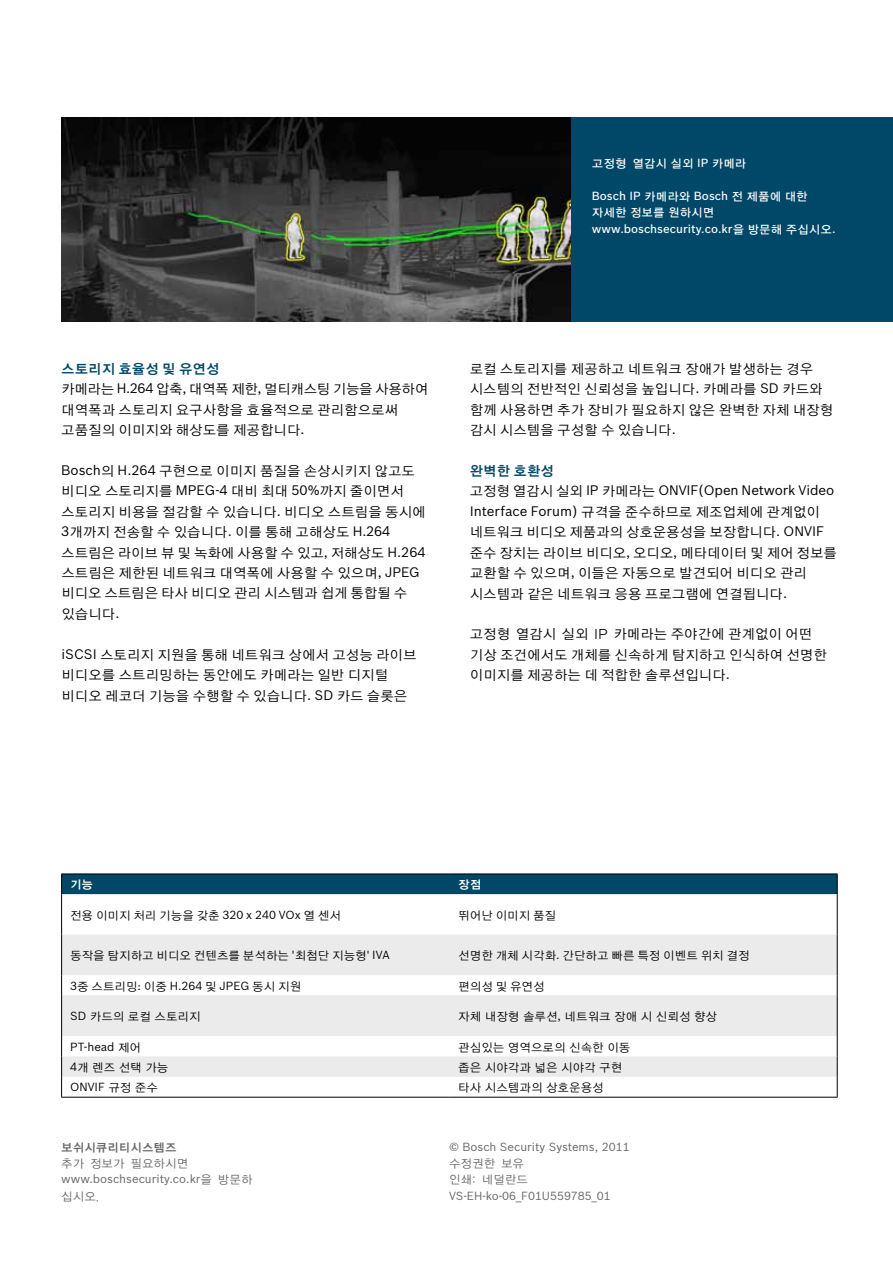
<style>
.page{position:relative;width:893px;height:1263px;background:#fff}
.page>*{position:absolute;margin:0;border:0;box-sizing:border-box;transform-origin:0 0}
.t1{font:13.5px/20.4px "YGO12";color:#000}
.t2{font:13.5px "Bosch Sans";letter-spacing:-.01em;color:#000}
.t3{font:13.5px "YGO14";color:#004768}
.t4{font:11.55px "YGO12";color:#000}
.t5{font:11.55px "Bosch Sans";color:#666}
.t6{font:500 11.55px "Bosch Sans";color:#fff}
.t7{font:11.55px/16.4px "YGO12";color:#666}
.t8{font:11.55px "YGO13";color:#fff}
.t9{font:11.55px "Bosch Sans";color:#000}
.t10{font:11.55px "YGO14";color:#666}
.t11{font:11.55px "YGO14";color:#fff}
.s1{font-family:"Bosch Sans";font-weight:500}
.s2{font-family:"YGO13";font-weight:400}
.s3{font-family:"Bosch Sans"}
.s4{font-family:"YGO12"}
</style>
<div class="page">
<img style="left:61px;top:118px;width:510px;height:204px">
<div style="left:571px;top:118px;width:322px;height:204px;background:#004768"></div>
<svg style="left:62px;top:894px;width:775px;height:203px"></svg>
<svg style="left:62px;top:934px;width:775px;height:143px;fill:#ebebeb"></svg>
<hr style="left:61px;top:1097px;width:389px;height:1px;background:#000">
<hr style="left:450px;top:1097px;width:388px;height:1px;background:#000">
<hr style="left:61px;top:894px;width:1px;height:40px;background:#000">
<hr style="left:837px;top:894px;width:1px;height:40px;background:#000">
<hr style="left:61px;top:934px;width:1px;height:41px;background:#000">
<hr style="left:837px;top:934px;width:1px;height:41px;background:#000">
<svg style="left:61px;top:975px;width:1px;height:20px"></svg>
<svg style="left:837px;top:975px;width:1px;height:20px"></svg>
<hr style="left:61px;top:995px;width:1px;height:41px;background:#000">
<hr style="left:837px;top:995px;width:1px;height:41px;background:#000">
<svg style="left:61px;top:1036px;width:1px;height:61px"></svg>
<svg style="left:837px;top:1036px;width:1px;height:61px"></svg>
<hr style="left:61px;top:873px;width:389px;height:1px;background:#000">
<hr style="left:450px;top:873px;width:388px;height:1px;background:#000">
<div style="left:61px;top:874px;width:777px;height:20px;background:#004768"></div>
<p class="t8" style="left:592px;top:157px;width:156px">고정형 열감시 실외 <span class="s1">IP</span> 카메라</p>
<p class="t6" style="left:592px;top:187px;width:217px">Bosch IP <span class="s2">카메라와</span> Bosch <span class="s2">전 제품에 대한</span></p>
<p class="t8" style="left:592px;top:206px;width:124px">자세한 정보를 원하시면</p>
<p class="t6" style="left:592px;top:220px;width:245px">www.boschsecurity.co.kr<span class="s2">을 방문해 주십시오</span>.</p>
<p class="t3" style="left:61px;top:361px;width:160px">스토리지 효율성 및 유연성</p>
<p class="t1" style="left:61px;top:379px;width:368px">카메라는 <span class="s3">H.264</span> 압축<span class="s3">,</span> 대역폭 제한<span class="s3">,</span> 멀티캐스팅 기능을 사용하여 대역폭과 스토리지 요구사항을 효율적으로 관리함으로써 고품질의 이미지와 해상도를 제공합니다<span class="s3">.</span></p>
<p class="t1" style="left:61px;top:461px;width:366px"><span class="s3">Bosch</span>의 <span class="s3">H.264</span> 구현으로 이미지 품질을 손상시키지 않고도 비디오 스토리지를 <span class="s3">MPEG-4</span> 대비 최대 <span class="s3">50%</span>까지 줄이면서 스토리지 비용을 절감할 수 있습니다<span class="s3">.</span> 비디오 스트림을 동시에<br><span class="s3">3</span>개까지 전송할 수 있습니다<span class="s3">.</span> 이를 통해 고해상도 <span class="s3">H.264 </span>스트림은 라이브 뷰 및 녹화에 사용할 수 있고<span class="s3">,</span> 저해상도 <span class="s3">H.264 </span>스트림은 제한된 네트워크 대역폭에 사용할 수 있으며<span class="s3">, JPEG </span>비디오 스트림은 타사 비디오 관리 시스템과 쉽게 통합될 수 있습니다<span class="s3">.</span></p>
<p class="t1" style="left:61px;top:645px;width:357px"><span class="s3">iSCSI</span> 스토리지 지원을 통해 네트워크 상에서 고성능 라이브 비디오를 스트리밍하는 동안에도 카메라는 일반 디지털 비디오 레코더 기능을 수행할 수 있습니다<span class="s3">. SD</span> 카드 슬롯은</p>
<p class="t1" style="left:470px;top:359px;width:365px">로컬 스토리지를 제공하고 네트워크 장애가 발생하는 경우 시스템의 전반적인 신뢰성을 높입니다<span class="s3">.</span> 카메라를 <span class="s3">SD</span> 카드와 함께 사용하면 추가 장비가 필요하지 않은 완벽한 자체 내장형 감시 시스템을 구성할 수 있습니다<span class="s3">.</span></p>
<p class="t3" style="left:470px;top:463px;width:86px">완벽한 호환성</p>
<p class="t2" style="left:470px;top:481px;width:366px"><span class="s4">고정형 열감시 실외</span> IP <span class="s4">카메라는</span> ONVIF(Open Network Video</p>
<p class="t1" style="left:470px;top:502px;width:369px"><span class="s3">Interface Forum)</span> 규격을 준수하므로 제조업체에 관계없이 네트워크 비디오 제품과의 상호운용성을 보장합니다<span class="s3">. ONVIF </span>준수 장치는 라이브 비디오<span class="s3">,</span> 오디오<span class="s3">,</span> 메타데이터 및 제어 정보를 교환할 수 있으며<span class="s3">,</span> 이들은 자동으로 발견되어 비디오 관리 시스템과 같은 네트워크 응용 프로그램에 연결됩니다<span class="s3">.</span></p>
<p class="t1" style="left:470px;top:624px;width:359px">고정형 열감시 실외 IP 카메라는 주야간에 관계없이 어떤 기상 조건에서도 개체를 신속하게 탐지하고 인식하여 선명한 이미지를 제공하는 데 적합한 솔루션입니다<span class="s3">.</span></p>
<p class="t11" style="left:70px;top:878px;width:25px">기능</p>
<p class="t11" style="left:458px;top:878px;width:25px">장점</p>
<p class="t4" style="left:70px;top:909px;width:272px">전용 이미지 처리 기능을 갖춘 <span class="s3">320 x 240 VOx</span> 열 센서</p>
<p class="t4" style="left:458px;top:909px;width:99px">뛰어난 이미지 품질</p>
<p class="t4" style="left:70px;top:949px;width:321px">동작을 탐지하고 비디오 컨텐츠를 분석하는 <span class="s3">'</span>최첨단 지능형<span class="s3">' IVA</span></p>
<p class="t4" style="left:458px;top:949px;width:293px">선명한 개체 시각화<span class="s3">.</span> 간단하고 빠른 특정 이벤트 위치 결정</p>
<p class="t4" style="left:70px;top:980px;width:233px"><span class="s3">3</span>중 스트리밍<span class="s3">:</span> 이중 <span class="s3">H.264</span> 및 <span class="s3">JPEG</span> 동시 지원</p>
<p class="t4" style="left:458px;top:980px;width:88px">편의성 및 유연성</p>
<p class="t4" style="left:70px;top:1010px;width:132px"><span class="s3">SD</span> 카드의 로컬 스토리지</p>
<p class="t4" style="left:458px;top:1010px;width:260px">자체 내장형 솔루션<span class="s3">,</span> 네트워크 장애 시 신뢰성 향상</p>
<p class="t9" style="left:70px;top:1038px;width:72px">PT-head <span class="s4">제어</span></p>
<p class="t4" style="left:458px;top:1041px;width:174px">관심있는 영역으로의 신속한 이동</p>
<p class="t4" style="left:70px;top:1061px;width:100px"><span class="s3">4</span>개 렌즈 선택 가능</p>
<p class="t4" style="left:458px;top:1061px;width:166px">좁은 시야각과 넓은 시야각 구현</p>
<p class="t9" style="left:70px;top:1078px;width:89px">ONVIF <span class="s4">규정 준수</span></p>
<p class="t4" style="left:458px;top:1081px;width:147px">타사 시스템과의 상호운용성</p>
<p class="t10" style="left:61px;top:1140px;width:117px">보쉬시큐리티시스템즈</p>
<p class="t7" style="left:61px;top:1155px;width:129px">추가 정보가 필요하시면</p>
<p class="t5" style="left:61px;top:1170px;width:193px">www.boschsecurity.co.kr<span class="s4">을 방문하</span></p>
<p class="t7" style="left:61px;top:1188px;width:40px">십시오.</p>
<p class="t5" style="left:449px;top:1138px;width:182px">© Bosch Security Systems, 2011</p>
<p class="t7" style="left:449px;top:1155px;width:81px">수정권한 보유 인쇄: 네덜란드</p>
<p class="t5" style="left:449px;top:1187px;width:163px">VS-EH-ko-06_F01U559785_01</p>
</div>
